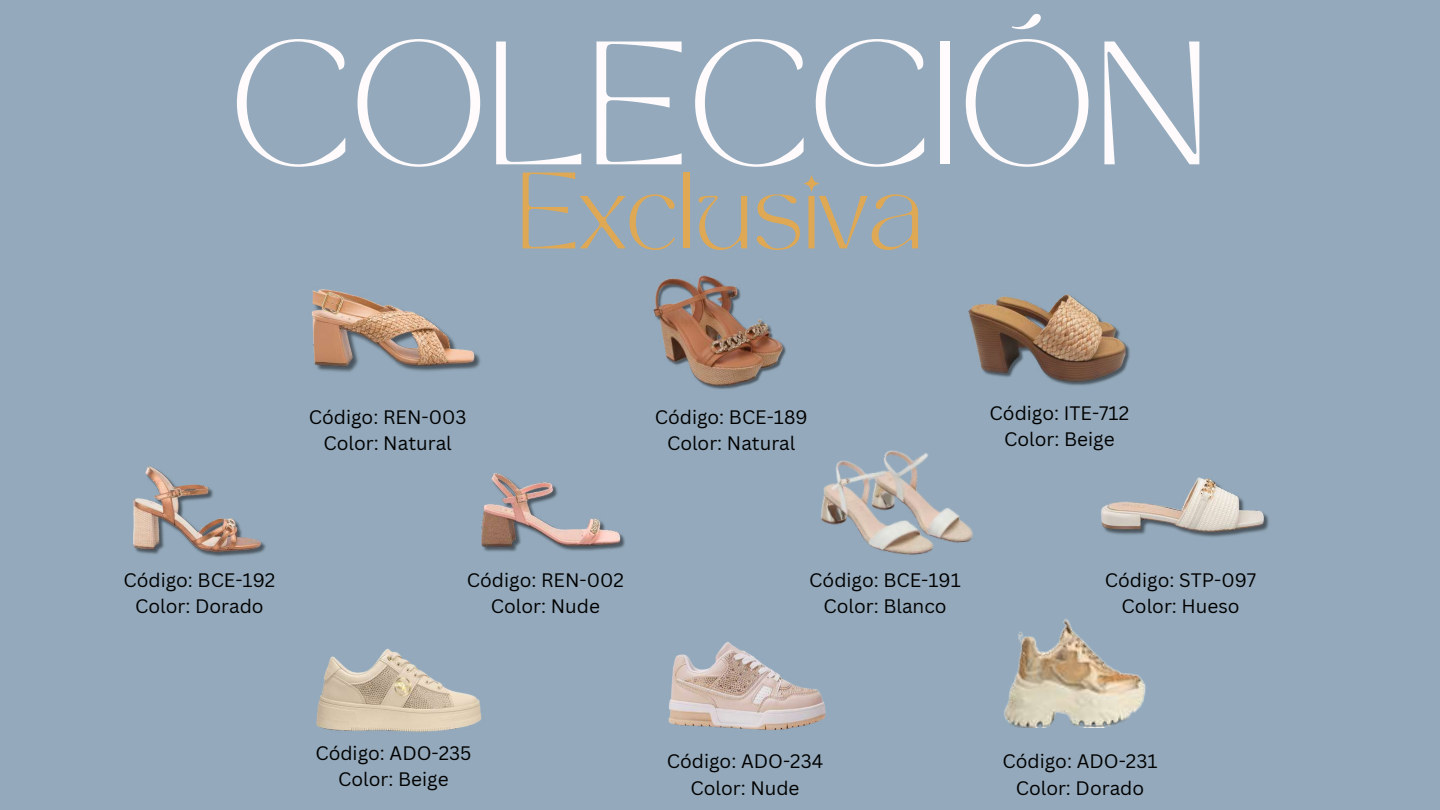
<style>
.page{position:relative;width:1440px;height:810px;background:#94aabc}
.page>*{position:absolute;margin:0;border:0;box-sizing:border-box;transform-origin:0 0}
.t1{font:122.8px "TAN MONCHERI Regular";color:#fffbfc}
.t2{font:75.9px "TAN MONCHERI Regular";color:#dfa854}
.t3{font:19px/26.2px "Canva Sans";color:#000;text-align:center}
</style>
<div class="page">
<img style="left:653px;top:275px;width:133px;height:115px">
<img style="left:968px;top:294px;width:162px;height:92px">
<img style="left:668px;top:642px;width:158px;height:88px">
<img style="left:1004px;top:618px;width:142px;height:109px">
<img style="left:316px;top:648px;width:166px;height:84px">
<img style="left:1101px;top:477px;width:168px;height:60px">
<img style="left:481px;top:473px;width:144px;height:79px">
<img style="left:821px;top:450px;width:152px;height:105px">
<img style="left:133px;top:466px;width:133px;height:91px">
<img style="left:311px;top:289px;width:170px;height:83px">
<h1 class="t1" style="left:231px;top:39px;width:980px">COLECCIÓN</h1>
<h2 class="t2" style="left:517px;top:171px;width:408px">Exclusiva</h2>
<p class="t3" style="left:309px;top:403px;width:159px">Código: REN-003<br>Color: Natural</p>
<p class="t3" style="left:655px;top:403px;width:154px">Código: BCE-189<br>Color: Natural</p>
<p class="t3" style="left:990px;top:399px;width:141px">Código: ITE-712<br>Color: Beige</p>
<p class="t3" style="left:123px;top:566px;width:153px">Código: BCE-192<br>Color: Dorado</p>
<p class="t3" style="left:809px;top:566px;width:153px">Código: BCE-191<br>Color: Blanco</p>
<p class="t3" style="left:1105px;top:566px;width:153px">Código: STP-097<br>Color: Hueso</p>
<p class="t3" style="left:467px;top:566px;width:158px">Código: REN-002<br>Color: Nude</p>
<p class="t3" style="left:315px;top:739px;width:158px">Código: ADO-235<br>Color: Beige</p>
<p class="t3" style="left:667px;top:748px;width:158px">Código: ADO-234<br>Color: Nude</p>
<p class="t3" style="left:1002px;top:748px;width:156px">Código: ADO-231<br>Color: Dorado</p>
</div>
